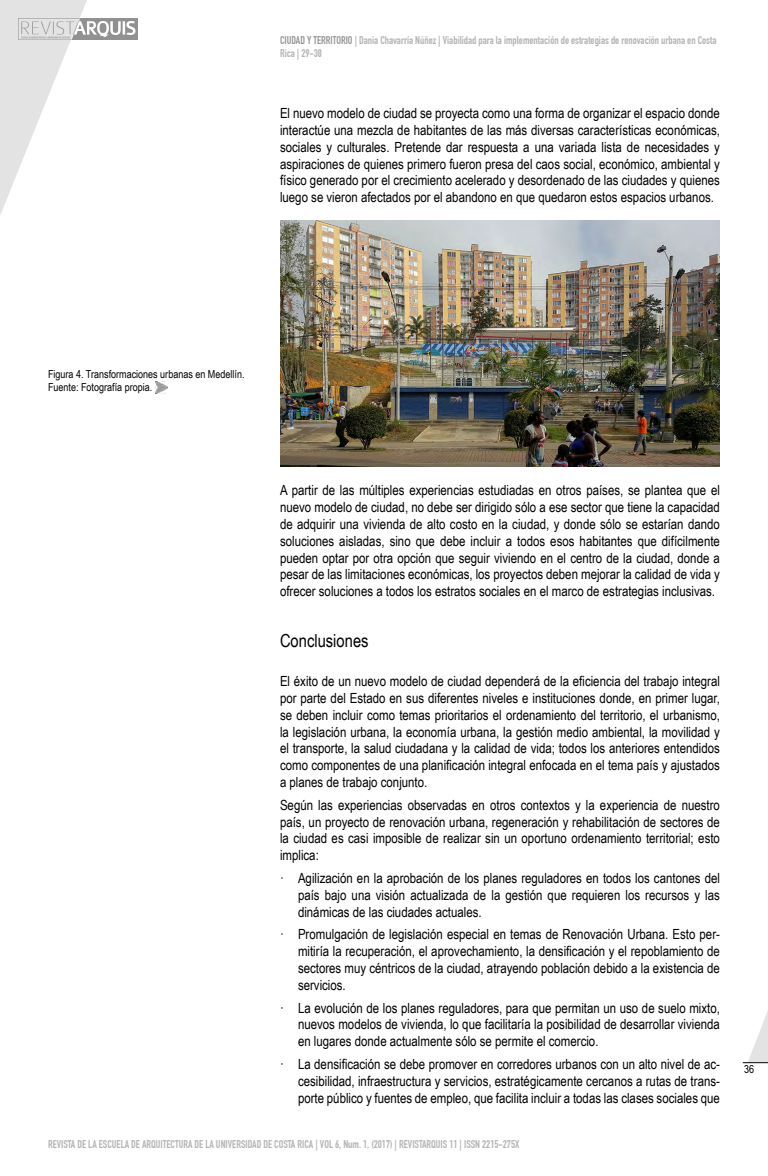
<style>
.page{position:relative;width:768px;height:1176px;background:#fff}
.page>*{position:absolute;margin:0;border:0;box-sizing:border-box;transform-origin:0 0}
.t1{font:18px "Arial Narrow";color:#000}
.t2{font:14px/16.8px "Arial Narrow";color:#000;text-align:justify}
.t3{font:700 11px/13.2px "DIN Condensed";color:#b5b3b2}
.t4{font:11px/13.2px "Arial Narrow";color:#000}
.s1{color:#969696}
</style>
<div class="page">
<svg style="left:743px;top:1011px;width:25px;height:52px"></svg>
<svg style="left:0;top:0;width:87px;height:215px"></svg>
<img style="left:18px;top:18px;width:120px;height:21px">
<img style="left:280px;top:220px;width:440px;height:246px">
<svg style="left:155px;top:381px;width:12px;height:12px"></svg>
<p class="t3" style="left:280px;top:33px;width:438px"><span class="s1">CIUDAD Y TERRITORIO</span> | Dania Chavarría Núñez | Viabilidad para la implementación de estrategias de renovación urbana en Costa<br>Rica | 29-38</p>
<p class="t2" style="left:280px;top:104px;width:441px">El nuevo modelo de ciudad se proyecta como una forma de organizar el espacio donde interactúe una mezcla de habitantes de las más diversas características económicas, sociales y culturales. Pretende dar respuesta a una variada lista de necesidades y aspiraciones de quienes primero fueron presa del caos social, económico, ambiental y físico generado por el crecimiento acelerado y desordenado de las ciudades y quienes luego se vieron afectados por el abandono en que quedaron estos espacios urbanos.</p>
<p class="t4" style="left:48px;top:367px;width:198px">Figura 4. Transformaciones urbanas en Medellín.<br>Fuente: Fotografía propia.</p>
<p class="t2" style="left:280px;top:482px;width:441px">A partir de las múltiples experiencias estudiadas en otros países, se plantea que el nuevo modelo de ciudad, no debe ser dirigido sólo a ese sector que tiene la capacidad de adquirir una vivienda de alto costo en la ciudad, y donde sólo se estarían dando soluciones aisladas, sino que debe incluir a todos esos habitantes que difícilmente pueden optar por otra opción que seguir viviendo en el centro de la ciudad, donde a pesar de las limitaciones económicas, los proyectos deben mejorar la calidad de vida y ofrecer soluciones a todos los estratos sociales en el marco de estrategias inclusivas.</p>
<p class="t1" style="left:280px;top:627px;width:90px">Conclusiones</p>
<p class="t2" style="left:280px;top:672px;width:441px">El éxito de un nuevo modelo de ciudad dependerá de la eficiencia del trabajo integral por parte del Estado en sus diferentes niveles e instituciones donde, en primer lugar, se deben incluir como temas prioritarios el ordenamiento del territorio, el urbanismo, la legislación urbana, la economía urbana, la gestión medio ambiental, la movilidad y el transporte, la salud ciudadana y la calidad de vida; todos los anteriores entendidos como componentes de una planificación integral enfocada en el tema país y ajustados a planes de trabajo conjunto.</p>
<p class="t2" style="left:280px;top:796px;width:441px">Según las experiencias observadas en otros contextos y la experiencia de nuestro país, un proyecto de renovación urbana, regeneración y rehabilitación de sectores de la ciudad es casi imposible de realizar sin un oportuno ordenamiento territorial; esto implica:</p>
<p class="t2" style="left:298px;top:869px;width:423px;text-indent:-18px">· Agilización en la aprobación de los planes reguladores en todos los cantones del país bajo una visión actualizada de la gestión que requieren los recursos y las dinámicas de las ciudades actuales.</p>
<p class="t2" style="left:298px;top:926px;width:423px;text-indent:-18px">· Promulgación de legislación especial en temas de Renovación Urbana. Esto per&shy;mitiría la recuperación, el aprovechamiento, la densificación y el repoblamiento de sectores muy céntricos de la ciudad, atrayendo población debido a la existencia de servicios.</p>
<p class="t2" style="left:298px;top:999px;width:423px;text-indent:-18px">· La evolución de los planes reguladores, para que permitan un uso de suelo mixto, nuevos modelos de vivienda, lo que facilitaría la posibilidad de desarrollar vivienda en lugares donde actualmente sólo se permite el comercio.</p>
<p class="t2" style="left:298px;top:1055px;width:423px;text-indent:-18px">· La densificación se debe promover en corredores urbanos con un alto nivel de ac&shy;cesibilidad, infraestructura y servicios, estratégicamente cercanos a rutas de trans&shy;porte público y fuentes de empleo, que facilita incluir a todas las clases sociales que</p>
<p class="t3" style="left:48px;top:1137px;width:473px">REVISTA DE LA ESCUELA DE ARQUITECTURA DE LA UNIVERSIDAD DE COSTA RICA | VOL 6, Num. 1, (2017) | REVISTARQUIS 11 | ISSN 2215-275X</p>
<p class="t4" style="left:744px;top:1062px;width:12px">36</p>
</div>
